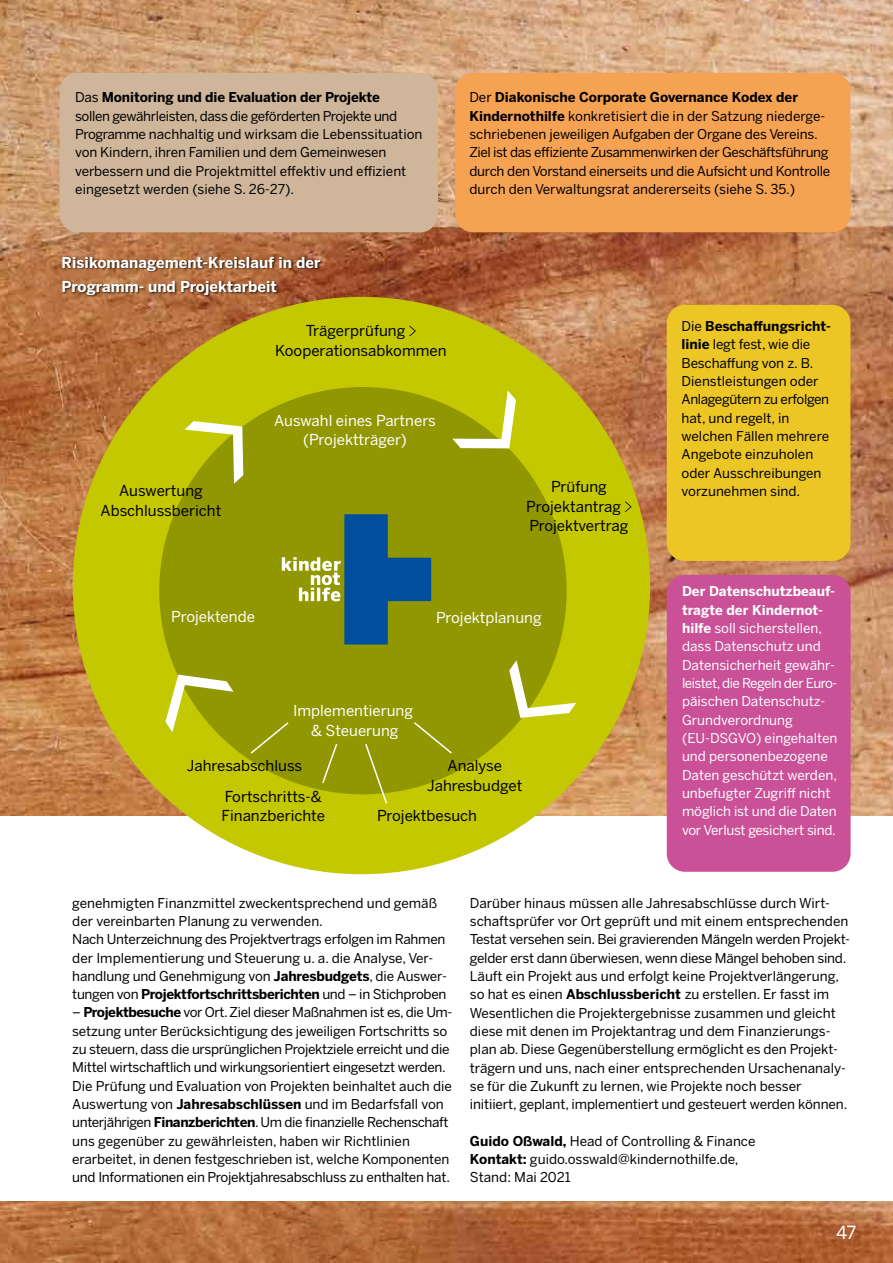
<style>
.page{position:relative;width:893px;height:1263px;background:#fff}
.page>*{position:absolute;margin:0;border:0;box-sizing:border-box;transform-origin:0 0}
.t1{font:18px "Benton Sans";color:#fff}
.t2{font:15px/19.5px "Benton Sans";color:#000;text-align:center}
.t3{font:15px/19.5px "Benton Sans";color:#fff;text-align:center}
.t4{font:700 15px/24px "Benton Sans";color:#fff}
.t5{font:13.5px/18.3px "Benton Sans";letter-spacing:-.01em;color:#000}
.t6{font:13.5px/18.3px "Benton Sans";color:#fff}
.s1{font-weight:700}
</style>
<div class="page">
<img style="left:0;top:0;width:893px;height:1263px">
<div style="left:0;top:816px;width:893px;height:384px;background:#fff"></div>
<div style="left:60px;top:73px;width:378px;height:159px;background:#cfb69b;border-radius:18px"></div>
<div style="left:455px;top:73px;width:395px;height:159px;background:#f6a253;border-radius:18px"></div>
<div style="left:667px;top:305px;width:183px;height:256px;background:#ecc625;border-radius:18px"></div>
<div style="left:667px;top:575px;width:184px;height:297px;background:#ca5097;border-radius:18px"></div>
<div style="left:62px;top:255px;width:262px;height:43px;background:#000;opacity:.75"></div>
<div style="left:73px;top:297px;width:577px;height:577px;background:#c4c800;border-radius:50%"></div>
<div style="left:159px;top:387px;width:408px;height:407px;background:#919700;border-radius:50%"></div>
<svg style="left:409px;top:326px;width:7px;height:10px"></svg>
<svg style="left:322px;top:744px;width:16px;height:40px"></svg>
<svg style="left:364px;top:744px;width:23px;height:60px"></svg>
<svg style="left:250px;top:722px;width:39px;height:32px"></svg>
<svg style="left:282px;top:514px;width:149px;height:130px"></svg>
<svg style="left:165px;top:675px;width:69px;height:57px"></svg>
<svg style="left:184px;top:421px;width:59px;height:63px"></svg>
<svg style="left:452px;top:390px;width:64px;height:58px"></svg>
<svg style="left:509px;top:660px;width:67px;height:58px"></svg>
<svg style="left:625px;top:502px;width:7px;height:10px"></svg>
<svg style="left:414px;top:722px;width:38px;height:32px"></svg>
<p class="t5" style="left:75px;top:88px;width:349px">Das <span class="s1">Monitoring und die Evaluation der Projekte<br></span>sollen gewährleisten, dass die geförderten Projekte und Programme nachhaltig und wirksam die Lebenssituation von Kindern, ihren Familien und dem Gemeinwesen verbessern und die Projektmittel effektiv und effizient eingesetzt werden (siehe S. 26-27).</p>
<p class="t5" style="left:469px;top:88px;width:362px">Der <span class="s1">Diakonische Corporate Governance Kodex der Kindernothilfe</span> konkretisiert die in der Satzung niederge&shy;schriebenen jeweiligen Aufgaben der Organe des Vereins.<br>Ziel ist das effiziente Zusammenwirken der Geschäftsführung durch den Vorstand einerseits und die Aufsicht und Kontrolle durch den Verwaltungsrat andererseits (siehe S. 35.)</p>
<p class="t4" style="left:62px;top:250px;width:260px">Risikomanagement-Kreislauf in der<br>Programm- und Projektarbeit</p>
<p class="t2" style="left:275px;top:321px;width:173px;text-align:left;text-indent:31px">Trägerprüfung<br>Kooperationsabkommen</p>
<p class="t2" style="left:101px;top:481px;width:122px">Auswertung<br>Abschlussbericht</p>
<p class="t3" style="left:274px;top:410px;width:163px">Auswahl eines Partners (Projektträger)</p>
<p class="t2" style="left:526px;top:477px;width:104px">Prüfung<br>Projektantrag<br>Projektvertrag</p>
<p class="t3" style="left:171px;top:606px;width:85px">Projektende</p>
<p class="t3" style="left:436px;top:607px;width:107px">Projektplanung</p>
<p class="t3" style="left:293px;top:701px;width:121px">Implementierung &amp; Steuerung</p>
<p class="t2" style="left:187px;top:756px;width:117px">Jahresabschluss</p>
<p class="t2" style="left:427px;top:756px;width:97px">Analyse<br>Jahresbudget</p>
<p class="t2" style="left:377px;top:806px;width:101px">Projektbesuch</p>
<p class="t2" style="left:222px;top:786px;width:105px;text-align:left">Fortschritts-&amp;<br>Finanzberichte</p>
<p class="t5" style="left:681px;top:317px;width:151px">Die <span class="s1">Beschaffungsricht&shy;linie</span> legt fest, wie die<br>Beschaffung von z. B.<br>Dienstleistungen oder<br>Anlagegütern zu erfolgen hat, und regelt, in welchen Fällen mehrere<br>Angebote einzuholen oder Ausschreibungen vorzunehmen sind.</p>
<p class="t6" style="left:682px;top:582px;width:157px"><span class="s1">Der Datenschutzbeauf&shy;tragte der Kindernot&shy;hilfe</span> soll sicherstellen, dass Datenschutz und<br>Datensicherheit gewähr&shy;leistet, die Regeln der Euro&shy;päischen Datenschutz-<br>Grundverordnung (EU-DSGVO) eingehalten und personenbezogene<br>Daten geschützt werden, unbefugter Zugriff nicht möglich ist und die Daten vor Verlust gesichert sind.</p>
<p class="t5" style="left:72px;top:893px;width:376px">genehmigten Finanzmittel zweckentsprechend und gemäß der vereinbarten Planung zu verwenden.<br>Nach Unterzeichnung des Projektvertrags erfolgen im Rahmen der Implementierung und Steuerung u. a. die Analyse, Ver&shy;handlung und Genehmigung von <span class="s1">Jahresbudgets</span>, die Auswer&shy;tungen von <span class="s1">Projektfortschrittsberichten</span> und – in Stichproben</p>
<p class="t5" style="left:72px;top:1003px;width:382px">– <span class="s1">Projektbesuche</span> vor Ort. Ziel dieser Maßnahmen ist es, die Um&shy;setzung unter Berücksichtigung des jeweiligen Fortschritts so zu steuern, dass die ursprünglichen Projektziele erreicht und die Mittel wirtschaftlich und wirkungsorientiert eingesetzt werden.<br>Die Prüfung und Evaluation von Projekten beinhaltet auch die Auswertung von <span class="s1">Jahresabschlüssen</span> und im Bedarfsfall von unterjährigen <span class="s1">Finanzberichten</span>. Um die finanzielle Rechenschaft uns gegenüber zu gewährleisten, haben wir Richtlinien erarbeitet, in denen festgeschrieben ist, welche Komponenten und Informationen ein Projektjahresabschluss zu enthalten hat.</p>
<p class="t5" style="left:470px;top:893px;width:382px">Darüber hinaus müssen alle Jahresabschlüsse durch Wirt&shy;schaftsprüfer vor Ort geprüft und mit einem entsprechenden Testat versehen sein. Bei gravierenden Mängeln werden Projekt&shy;gelder erst dann überwiesen, wenn diese Mängel behoben sind.<br>Läuft ein Projekt aus und erfolgt keine Projektverlängerung, so hat es einen <span class="s1">Abschlussbericht</span> zu erstellen. Er fasst im Wesentlichen die Projektergebnisse zusammen und gleicht diese mit denen im Projektantrag und dem Finanzierungs&shy;plan ab. Diese Gegenüberstellung ermöglicht es den Projekt&shy;trägern und uns, nach einer entsprechenden Ursachenanaly&shy;se für die Zukunft zu lernen, wie Projekte noch besser initiiert, geplant, implementiert und gesteuert werden können.</p>
<p class="t5" style="left:470px;top:1131px;width:287px"><span class="s1">Guido Oßwald,</span> Head of Controlling &amp; Finance<br><span class="s1">Kontakt:</span> guido.osswald@kindernothilfe.de,<br>Stand: Mai 2021</p>
<h1 class="t1" style="left:836px;top:1221px;width:22px">47</h1>
</div>
